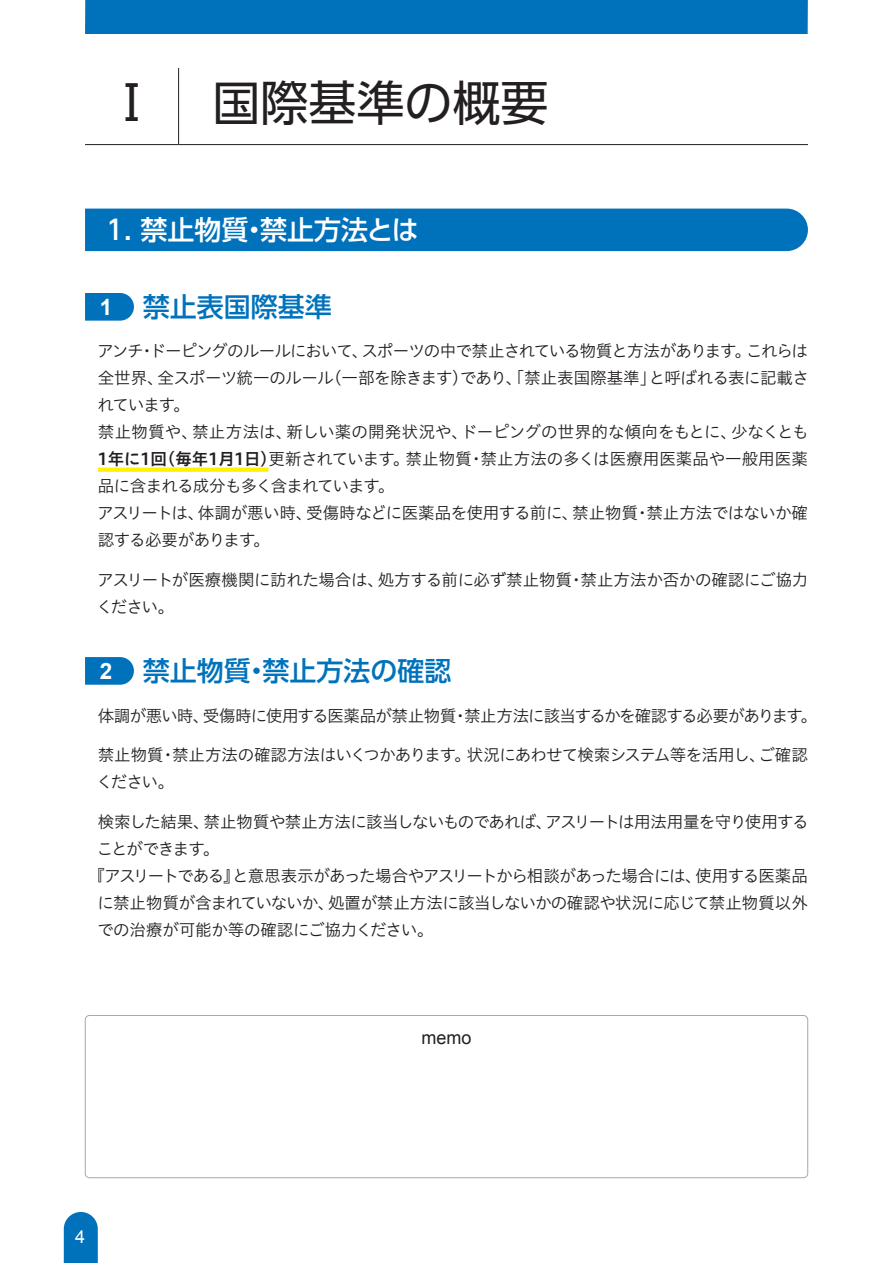
<style>
.page{position:relative;width:893px;height:1263px;background:#fff}
.page>*{position:absolute;margin:0;border:0;box-sizing:border-box;transform-origin:0 0}
.t1{font:48px "UD Shin Go Pro";color:#231f20}
.t2{font:500 27px "UD Shin Go Pro";color:#0072bc}
.t3{font:500 27px "UD Shin Go Pro";color:#fff}
.t4{font:18px "Arial";color:#231f20}
.t5{font:18px "Arial";color:#fff}
.t6{font:16.5px/27px "Hiragino UD Sans Std W3";letter-spacing:-.035em;color:#231f20}
.t7{font:16.5px "Hiragino UD Sans Std W3";letter-spacing:-.06em;color:#231f20}
.t8{font:16.5px "Hiragino UD Sans Std W3";letter-spacing:-.015em;color:#231f20}
.t9{font:16.5px "Hiragino UD Sans Std W3";letter-spacing:-.07em;color:#231f20}
.s1{font-family:"Arial";font-weight:700;font-size:22.5px;color:#fff}
.s2{font-family:"Hiragino UD Sans Std W6"}
</style>
<div class="page">
<svg style="left:64px;top:1212px;width:34px;height:51px;background:#137cc1"></svg>
<div style="left:85px;top:0;width:723px;height:34px;background:#0072bc"></div>
<hr style="left:178px;top:68px;width:1px;height:76px;background:#231f20">
<hr style="left:85px;top:144px;width:94px;height:1px;background:#231f20">
<hr style="left:179px;top:144px;width:629px;height:1px;background:#231f20">
<svg style="left:98px;top:468px;width:170px;height:4px"></svg>
<svg style="left:85px;top:293px;width:49px;height:28px"></svg>
<svg style="left:85px;top:657px;width:49px;height:28px"></svg>
<div style="left:85px;top:209px;width:723px;height:42px;background:#0072bc"></div>
<div style="left:85px;top:1015px;width:723px;height:163px;border:1px solid #a8a9ad;border-radius:4px"></div>
<h1 class="t1" style="left:108px;top:64px;width:442px">Ⅰ 国際基準の概要</h1>
<h2 class="t3" style="left:106px;top:208px;width:314px">1. 禁止物質・禁止方法とは</h2>
<h2 class="t2" style="left:100px;top:285px;width:234px"><span class="s1">1</span> 禁止表国際基準</h2>
<p class="t6" style="left:97px;top:337px;width:713px">アンチ・ドーピングのルールにおいて、スポーツの中で禁止されている物質と方法があります。これらは全世界、全スポーツ統一のルール（一部を除きます）であり、「禁止表国際基準」と呼ばれる表に記載されています。<br>禁止物質や、禁止方法は、新しい薬の開発状況や、ドーピングの世界的な傾向をもとに、少なくとも<span class="s2">1年に1回（毎年1月1日）</span>更新されています。禁止物質・禁止方法の多くは医療用医薬品や一般用医薬品に含まれる成分も多く含まれています。<br>アスリートは、体調が悪い時、受傷時などに医薬品を使用する前に、禁止物質・禁止方法ではないか確認する必要があります。</p>
<p class="t6" style="left:96px;top:565px;width:713px">アスリートが医療機関に訪れた場合は、処方する前に必ず禁止物質・禁止方法か否かの確認にご協力ください。</p>
<h2 class="t2" style="left:100px;top:649px;width:353px"><span class="s1">2</span> 禁止物質・禁止方法の確認</h2>
<p class="t6" style="left:98px;top:701px;width:721px">体調が悪い時、受傷時に使用する医薬品が禁止物質・禁止方法に該当するかを確認する必要があります。</p>
<p class="t6" style="left:96px;top:741px;width:713px">禁止物質・禁止方法の確認方法はいくつかあります。状況にあわせて検索システム等を活用し、ご確認ください。</p>
<p class="t6" style="left:98px;top:807px;width:712px">検索した結果、禁止物質や禁止方法に該当しないものであれば、アスリートは用法用量を守り使用する</p>
<p class="t9" style="left:97px;top:836px;width:124px">ことができます。</p>
<p class="t7" style="left:89px;top:863px;width:721px">『アスリートである』と意思表示があった場合やアスリートから相談があった場合には、使用する医薬品</p>
<p class="t6" style="left:97px;top:888px;width:712px">に禁止物質が含まれていないか、処置が禁止方法に該当しないかの確認や状況に応じて禁止物質以外</p>
<p class="t8" style="left:97px;top:917px;width:338px">での治療が可能か等の確認にご協力ください。</p>
<p class="t4" style="left:421px;top:1026px;width:52px">memo</p>
<p class="t5" style="left:75px;top:1225px;width:12px">4</p>
</div>
